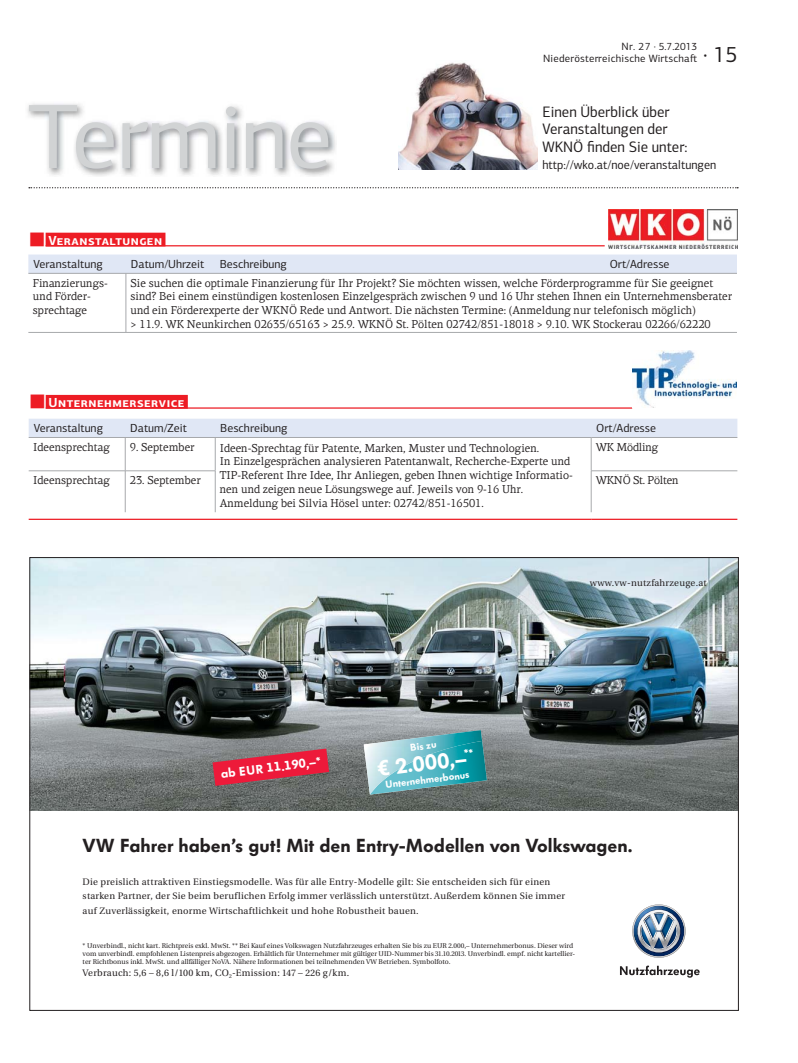
<style>
.page{position:relative;width:798px;height:1063px;background:#fff}
.page>*{position:absolute;margin:0;border:0;box-sizing:border-box;transform-origin:0 0}
.t1{font:91.88px "PF Centro Sans Pro";color:#d1d3d4}
.t2{font:22.5px "PF Centro Sans Pro";color:#231f20;scale:.96 1}
.t3{font:900 21.25px "VW Headline OT";color:#fff}
.t4{font:900 18.75px "VW Headline OT";color:#231f20}
.t5{font:15.25px/17.5px "PF Centro Sans Pro";color:#231f20;scale:.96 1}
.t6{font:700 13.12px "PF Centro Sans Pro";letter-spacing:.04em;color:#fff}
.t7{font:12.5px "PF Centro Sans Pro";color:#231f20;scale:.96 1}
.t8{font:900 12.5px "VW Headline OT";color:#fff}
.t9{font:11.75px "PF Centro Sans Pro";color:#231f20}
.t10{font:11.5px/13.8px "PF Centro Serif Pro";color:#231f20;scale:.96 1}
.t11{font:11.5px "PF Centro Serif Pro";letter-spacing:-.02em;color:#231f20;scale:.96 1}
.t12{font:10.62px/11.9px "PF Centro Sans Pro";letter-spacing:.02em;color:#231f20;text-align:right}
.t13{font:900 10px "VW Headline OT";color:#fff}
.t14{font:9.38px/14.1px "VW Utopia";letter-spacing:.025em;color:#231f20}
.t15{font:6.88px/8.2px "VW Utopia";color:#231f20}
</style>
<div class="page">
<svg style="left:29px;top:187px;width:708px;height:1px"></svg>
<img style="left:27px;top:103px;width:309px;height:73px">
<img style="left:399px;top:62px;width:138px;height:108px">
<div style="left:29px;top:419px;width:708px;height:18px;background:#e0e7f5"></div>
<hr style="left:215px;top:438px;width:1px;height:33px;background:#a7a9ac">
<hr style="left:590px;top:438px;width:1px;height:33px;background:#a7a9ac">
<hr style="left:215px;top:471px;width:1px;height:41px;background:#a7a9ac">
<hr style="left:590px;top:471px;width:1px;height:41px;background:#a7a9ac">
<hr style="left:29px;top:437px;width:562px;height:1px;background:#a7a9ac">
<hr style="left:591px;top:437px;width:146px;height:1px;background:#a7a9ac">
<hr style="left:29px;top:519px;width:562px;height:1px;background:#ed1c24">
<hr style="left:591px;top:519px;width:146px;height:1px;background:#ed1c24">
<hr style="left:125px;top:438px;width:1px;height:33px;background:#a7a9ac">
<hr style="left:125px;top:471px;width:1px;height:41px;background:#a7a9ac">
<hr style="left:29px;top:471px;width:186px;height:1px;background:#a7a9ac">
<hr style="left:590px;top:471px;width:147px;height:1px;background:#a7a9ac">
<div style="left:46px;top:395px;width:142px;height:14px;background:#ed1c24"></div>
<hr style="left:46px;top:407px;width:586px;height:2px;background:#ed1c24">
<div style="left:46px;top:233px;width:119px;height:13px;background:#ed1c24"></div>
<hr style="left:46px;top:245px;width:558px;height:1px;background:#ed1c24">
<img style="left:608px;top:209px;width:129px;height:39px">
<div style="left:28px;top:255px;width:708px;height:18px;background:#e0e7f5"></div>
<hr style="left:28px;top:273px;width:708px;height:1px;background:#a7a9ac">
<hr style="left:126px;top:274px;width:1px;height:58px;background:#a7a9ac">
<hr style="left:28px;top:332px;width:708px;height:1px;background:#a7a9ac">
<img style="left:631px;top:350px;width:105px;height:58px">
<svg style="left:632px;top:905px;width:54px;height:53px"></svg>
<svg style="left:620px;top:966px;width:79px;height:12px"></svg>
<img style="left:31px;top:559px;width:705px;height:252px">
<svg style="left:212px;top:749px;width:117px;height:37px;background:#be3d50"></svg>
<svg style="left:482px;top:730px;width:5px;height:65px"></svg>
<img style="left:363px;top:730px;width:119px;height:65px">
<h1 class="t1" style="left:27px;top:103px;width:307px">Termine</h1>
<p class="t12" style="left:543px;top:42px;width:155px">Nr. 27 · 5.7.2013<br>Niederösterreichische Wirtscha-</p>
<h2 class="t2" style="left:703px;top:46px;width:37px">· 15</h2>
<h3 class="t5" style="left:542px;top:105px;width:152px">Einen Überblick über<br>Veranstaltungen der<br>WKNÖ finden Sie unter:</h3>
<p class="t7" style="left:542px;top:160px;width:183px">http://wko.at/noe/veranstaltungen</p>
<p class="t6" style="left:48px;top:235px;width:115px">Veranstaltungen</p>
<p class="t9" style="left:33px;top:260px;width:71px">Veranstaltung</p>
<p class="t9" style="left:131px;top:260px;width:75px">Datum/Uhrzeit</p>
<p class="t9" style="left:219px;top:260px;width:69px">Beschreibung</p>
<p class="t9" style="left:609px;top:260px;width:61px">Ort/Adresse</p>
<p class="t10" style="left:33px;top:277px;width:79px">Finanzierungs&shy;und Förder&shy;sprechtage</p>
<p class="t10" style="left:130px;top:277px;width:628px">Sie suchen die optimale Finanzierung für Ihr Projekt? Sie möchten wissen, welche Förderprogramme für Sie geeignet sind? Bei einem einstündigen kostenlosen Einzelgespräch zwischen 9 und 16 Uhr stehen Ihnen ein Unternehmensberater und ein Förderexperte der WKNÖ Rede und Antwort. Die nächsten Termine: (Anmeldung nur telefonisch möglich)<br>&gt; 11.9. WK Neunkirchen 02635/65163 &gt; 25.9. WKNÖ St. Pölten 02742/851-18018 &gt; 9.10. WK Stockerau 02266/62220</p>
<p class="t6" style="left:48px;top:398px;width:137px">Unternehmerservice</p>
<p class="t9" style="left:34px;top:424px;width:71px">Veranstaltung</p>
<p class="t9" style="left:130px;top:424px;width:58px">Datum/Zeit</p>
<p class="t9" style="left:220px;top:424px;width:69px">Beschreibung</p>
<p class="t9" style="left:596px;top:424px;width:61px">Ort/Adresse</p>
<p class="t10" style="left:33px;top:441px;width:81px">Ideensprechtag</p>
<p class="t10" style="left:130px;top:441px;width:69px">9. September</p>
<p class="t10" style="left:220px;top:442px;width:369px">Ideen-Sprechtag für Patente, Marken, Muster und Technologien.<br>In Einzelgesprächen analysieren Patentanwalt, Recherche-Experte und TIP-Referent Ihre Idee, Ihr Anliegen, geben Ihnen wichtige Informatio&shy;nen und zeigen neue Lösungswege auf. Jeweils von 9-16 Uhr.<br>Anmeldung bei Silvia Hösel unter: 02742/851-16501.</p>
<p class="t11" style="left:595px;top:443px;width:66px">WK Mödling</p>
<p class="t10" style="left:33px;top:475px;width:81px">Ideensprechtag</p>
<p class="t10" style="left:130px;top:475px;width:75px">23. September</p>
<p class="t11" style="left:595px;top:476px;width:88px">WKNÖ St. Pölten</p>
<p class="t13" style="left:409px;top:742px;width:28px;rotate:-7deg">Bis zu</p>
<p class="t8" style="left:220px;top:766px;width:102px;rotate:-7deg">ab EUR 11.190,–*</p>
<h3 class="t3" style="left:375px;top:757px;width:99px;rotate:-7deg">€ 2.000,–<sup>**</sup></h3>
<p class="t13" style="left:384px;top:779px;width:86px;rotate:-7deg">Unternehmerbonus</p>
<p class="t14" style="left:589px;top:576px;width:118px">www.vw-nutzfahrzeuge.at</p>
<h3 class="t4" style="left:83px;top:834px;width:551px">VW Fahrer haben’s gut! Mit den Entry-Modellen von Volkswagen.</h3>
<p class="t14" style="left:83px;top:875px;width:484px">Die preislich attraktiven Einstiegsmodelle. Was für alle Entry-Modelle gilt: Sie entscheiden sich für einen starken Partner, der Sie beim beruflichen Erfolg immer verlässlich unterstützt. Außerdem können Sie immer auf Zuverlässigkeit, enorme Wirtschaftlichkeit und hohe Robustheit bauen.</p>
<p class="t15" style="left:83px;top:942px;width:494px">* Unverbindl., nicht kart. Richtpreis exkl. MwSt. ** Bei Kauf eines Volkswagen Nutzfahrzeuges erhalten Sie bis zu EUR 2.000,– Unternehmerbonus. Dieser wird vom unverbindl. empfohlenen Listenpreis abgezogen. Erhältlich für Unternehmer mit gültiger UID-Nummer bis 31.10.2013. Unverbindl. empf. nicht kartellier&shy;ter Richtbonus inkl. MwSt. und allfälliger NoVA. Nähere Informationen bei teilnehmenden VW Betrieben. Symbolfoto.</p>
<p class="t14" style="left:83px;top:966px;width:268px">Verbrauch: 5,6 – 8,6 l/100 km, CO<sub>2</sub>-Emission: 147 – 226 g/km.</p>
</div>
